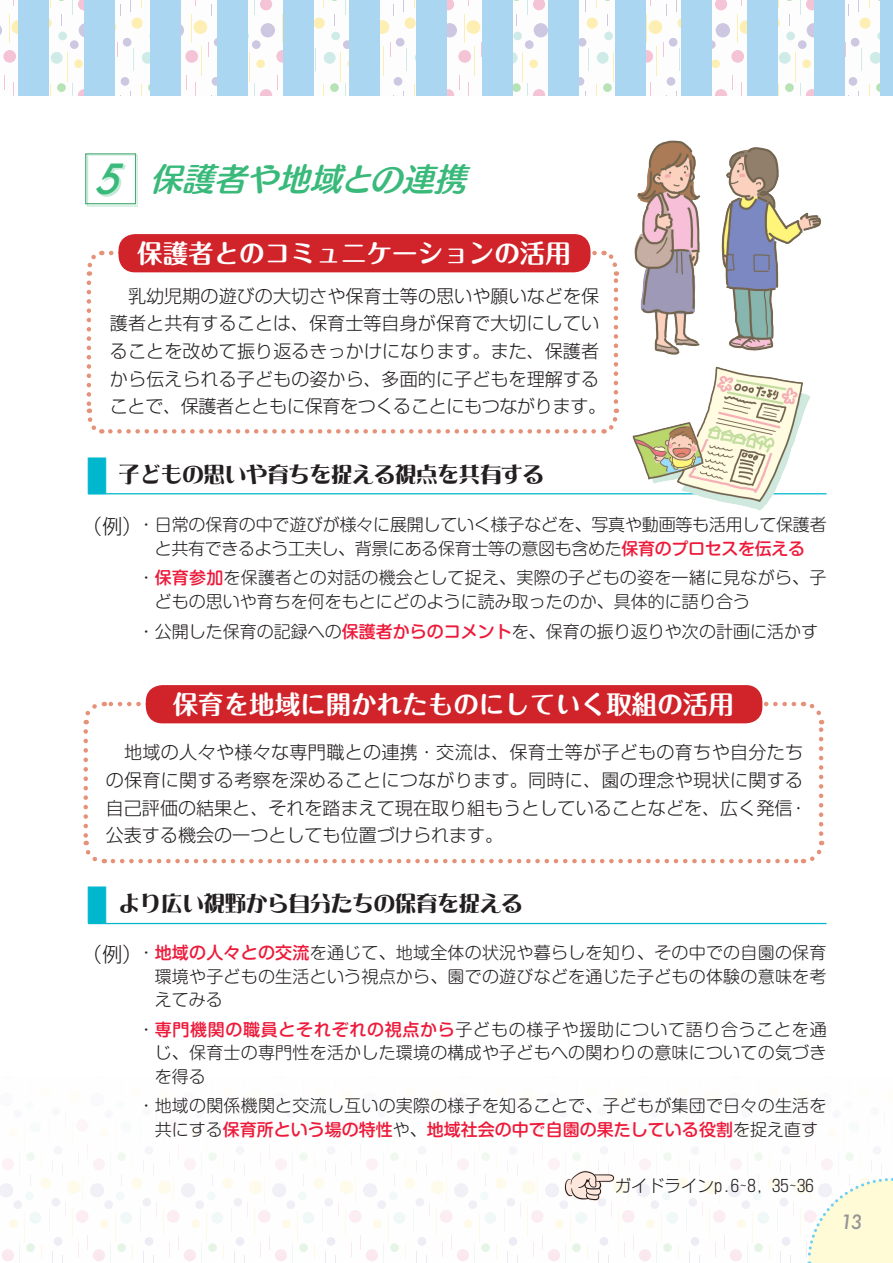
<style>
.page{position:relative;width:893px;height:1263px;background:#fff}
.page>*{position:absolute;margin:0;border:0;box-sizing:border-box;transform-origin:0 0}
.t1{font:italic 500 40.35px "Futura";color:#39b97a}
.t2{font:italic 31.95px "Humming Std B";color:#39b97a}
.t3{font:700 25.5px "Maru Fo Pro";color:#fff}
.t4{font:21.3px "DF Lei Ga So W9 MP RKSJ H";color:#231f20}
.t5{font:italic 500 19.2px "Futura";color:#939598}
.t6{font:300 18px/27.6px "Shin Go Pr 6 N";letter-spacing:.005em;color:#231f20}
.t7{font:300 16.95px/23.4px "Shin M Go Pro";letter-spacing:.015em;color:#231f20;text-align:justify}
.t8{font:300 16.95px/23.4px "Shin M Go Pro";letter-spacing:-.015em;color:#231f20}
.t9{font:300 16.65px "Shin Go Pr 6 N";color:#231f20}
.s1{font-family:"Shin Go Pr 6 N";font-size:42.45px;color:#00b7ce}
.s2{font-family:"Shin Go Pr 6 N";font-size:20.25px}
.s3{font-weight:500;color:#ed1a3a}
</style>
<div class="page">
<svg style="left:0;top:1117px;width:892px;height:146px"></svg>
<svg style="left:806px;top:1176px;width:87px;height:87px"></svg>
<svg style="left:0;top:0;width:880px;height:96px"></svg>
<div style="left:18px;top:0;width:30px;height:96px;background:#aad6f2"></div>
<div style="left:84px;top:0;width:31px;height:96px;background:#aad6f2"></div>
<div style="left:151px;top:0;width:30px;height:96px;background:#aad6f2"></div>
<div style="left:217px;top:0;width:30px;height:96px;background:#aad6f2"></div>
<div style="left:283px;top:0;width:31px;height:96px;background:#aad6f2"></div>
<div style="left:350px;top:0;width:30px;height:96px;background:#aad6f2"></div>
<div style="left:416px;top:0;width:30px;height:96px;background:#aad6f2"></div>
<div style="left:482px;top:0;width:30px;height:96px;background:#aad6f2"></div>
<div style="left:549px;top:0;width:30px;height:96px;background:#aad6f2"></div>
<div style="left:615px;top:0;width:30px;height:96px;background:#aad6f2"></div>
<div style="left:681px;top:0;width:30px;height:96px;background:#aad6f2"></div>
<div style="left:748px;top:0;width:30px;height:96px;background:#aad6f2"></div>
<div style="left:814px;top:0;width:30px;height:96px;background:#aad6f2"></div>
<div style="left:880px;top:0;width:13px;height:96px;background:#aad6f2"></div>
<img style="left:634px;top:140px;width:188px;height:215px">
<svg style="left:564px;top:1170px;width:51px;height:31px"></svg>
<hr style="left:88px;top:493px;width:738px;height:1px;background:#00b7ce">
<hr style="left:88px;top:923px;width:738px;height:1px;background:#00b7ce">
<div style="left:87px;top:155px;width:51px;height:51px;background:#39b97a;opacity:.3"></div>
<div style="left:85px;top:153px;width:51px;height:51px;border:1px solid #4aaa76"></div>
<svg style="left:86px;top:283px;width:17px;height:151px"></svg>
<svg style="left:110px;top:408px;width:509px;height:26px"></svg>
<svg style="left:602px;top:250px;width:18px;height:152px"></svg>
<svg style="left:86px;top:251px;width:509px;height:25px"></svg>
<div style="left:119px;top:234px;width:471px;height:38px;background:#d1232a;border-radius:16px"></div>
<svg style="left:83px;top:731px;width:22px;height:133px"></svg>
<svg style="left:113px;top:841px;width:712px;height:23px"></svg>
<svg style="left:802px;top:701px;width:23px;height:133px"></svg>
<svg style="left:83px;top:700px;width:711px;height:24px"></svg>
<div style="left:146px;top:685px;width:616px;height:38px;background:#d1232a;border-radius:16px"></div>
<img style="left:624px;top:367px;width:190px;height:143px">
<h1 class="t1" style="left:94px;top:152px;width:41px">5</h1>
<h2 class="t2" style="left:150px;top:155px;width:330px">保護者や地域との連携</h2>
<h3 class="t3" style="left:137px;top:233px;width:435px">保護者とのコミュニケーションの活用</h3>
<p class="t6" style="left:110px;top:281px;width:498px">　乳幼児期の遊びの大切さや保育士等の思いや願いなどを保護者と共有することは、保育士等自身が保育で大切にしていることを改めて振り返るきっかけになります。また、保護者から伝えられる子どもの姿から、多面的に子どもを理解することで、保護者とともに保育をつくることにもつながります。</p>
<p class="t4" style="left:87px;top:463px;width:459px"><span class="s1">■</span> 子どもの思いや育ちを捉える視点を共有する</p>
<p class="t8" style="left:155px;top:511px;width:674px;text-indent:-73px"><span class="s2">（例）</span>・日常の保育の中で遊びが様々に展開していく様子などを、写真や動画等も活用して保護者と共有できるよう工夫し、背景にある保育士等の意図も含めた<span class="s3">保育のプロセスを伝える</span></p>
<p class="t7" style="left:155px;top:564px;width:673px;text-indent:-17px">・<span class="s3">保育参加</span>を保護者との対話の機会として捉え、実際の子どもの姿を一緒に見ながら、子どもの思いや育ちを何をもとにどのように読み取ったのか、具体的に語り合う</p>
<p class="t7" style="left:138px;top:617px;width:682px">・公開した保育の記録への<span class="s3">保護者からのコメント</span>を、保育の振り返りや次の計画に活かす</p>
<h3 class="t3" style="left:173px;top:684px;width:563px">保育を地域に開かれたものにしていく取組の活用</h3>
<p class="t6" style="left:106px;top:737px;width:703px">　地域の人々や様々な専門職との連携・交流は、保育士等が子どもの育ちや自分たちの保育に関する考察を深めることにつながります。同時に、園の理念や現状に関する自己評価の結果と、それを踏まえて現在取り組もうとしていることなどを、広く発信・公表する機会の一つとしても位置づけられます。</p>
<p class="t4" style="left:87px;top:893px;width:437px"><span class="s1">■</span> より広い視野から自分たちの保育を捉える</p>
<p class="t7" style="left:155px;top:939px;width:673px;text-indent:-73px"><span class="s2">（例）</span>・<span class="s3">地域の人々との交流</span>を通じて、地域全体の状況や暮らしを知り、その中での自園の保育環境や子どもの生活という視点から、園での遊びなどを通じた子どもの体験の意味を考えてみる</p>
<p class="t7" style="left:155px;top:1016px;width:673px;text-indent:-17px">・<span class="s3">専門機関の職員とそれぞれの視点から</span>子どもの様子や援助について語り合うことを通じ、保育士の専門性を活かした環境の構成や子どもへの関わりの意味についての気づきを得る</p>
<p class="t7" style="left:138px;top:1092px;width:690px;text-align:center">・地域の関係機関と交流し互いの実際の様子を知ることで、子どもが集団で日々の生活を共にする<span class="s3">保育所という場の特性</span>や、<span class="s3">地域社会の中で自園の果たしている役割</span>を捉え直す</p>
<p class="t9" style="left:615px;top:1172px;width:200px">ガイドラインp.6～8, 35～36</p>
<p class="t5" style="left:841px;top:1208px;width:23px">13</p>
</div>
